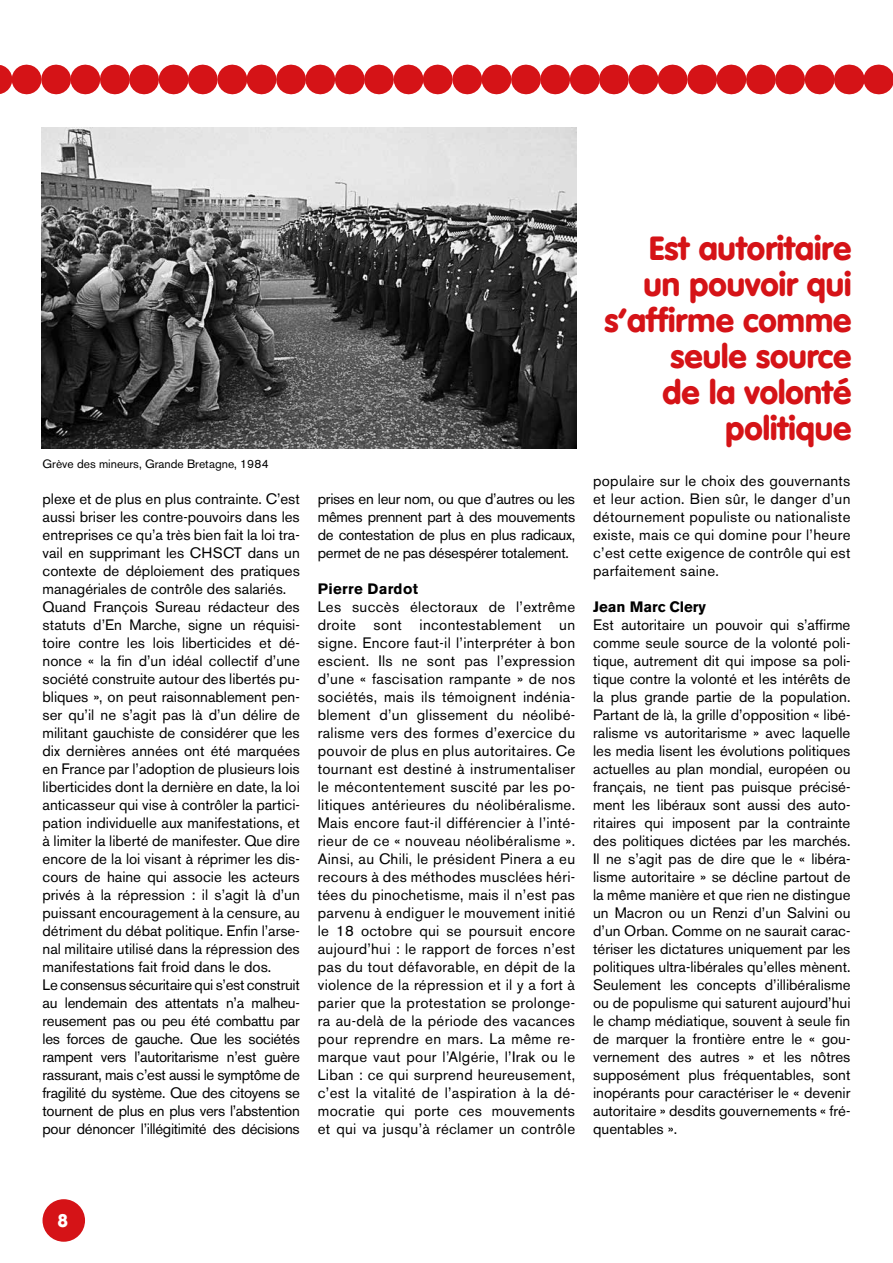
<style>
.page{position:relative;width:893px;height:1263px;background:#fff}
.page>*{position:absolute;margin:0;border:0;box-sizing:border-box;transform-origin:0 0}
.t1{font:900 33px/36px "VAG Rounded";color:#d51317;text-align:right}
.t2{font:900 18px "VAG Rounded";color:#fff}
.t3{font:15px/18px "Akzidenz Grotesk BE";color:#000;text-align:justify}
.t4{font:700 15px "Akzidenz Grotesk BE";letter-spacing:.01em;color:#000}
.t5{font:12px "Akzidenz Grotesk BE";color:#000}
</style>
<div class="page">
<div style="left:43px;top:1199px;width:42px;height:43px;background:#d51317;border-radius:50%"></div>
<svg style="left:878px;top:65px;width:1px;height:29px"></svg>
<svg style="left:849px;top:65px;width:1px;height:29px"></svg>
<svg style="left:0;top:65px;width:820px;height:29px"></svg>
<img style="left:41px;top:128px;width:535px;height:321px">
<p class="t5" style="left:43px;top:457px;width:228px">Grève des mineurs, Grande Bretagne, 1984</p>
<p class="t3" style="left:43px;top:490px;width:259px;text-align:left">plexe et de plus en plus contrainte. C’est aussi briser les contre-pouvoirs dans les entreprises ce qu’a très bien fait la loi tra&shy;vail en supprimant les CHSCT dans un contexte de déploiement des pratiques managériales de contrôle des salariés.<br>Quand François Sureau rédacteur des statuts d’En Marche, signe un réquisi&shy;toire contre les lois liberticides et dé&shy;nonce « la fin d’un idéal collectif d’une société construite autour des libertés pu&shy;bliques », on peut raisonnablement pen&shy;ser qu’il ne s’agit pas là d’un délire de militant gauchiste de considérer que les dix dernières années ont été marquées en France par l’adoption de plusieurs lois liberticides dont la dernière en date, la loi anticasseur qui vise à contrôler la partici&shy;pation individuelle aux manifestations, et à limiter la liberté de manifester. Que dire encore de la loi visant à réprimer les dis&shy;cours de haine qui associe les acteurs privés à la répression : il s’agit là d’un puissant encouragement à la censure, au détriment du débat politique. Enfin l’arse&shy;nal militaire utilisé dans la répression des manifestations fait froid dans le dos.<br>Le consensus sécuritaire qui s’est construit au lendemain des attentats n’a malheu&shy;reusement pas ou peu été combattu par les forces de gauche. Que les sociétés rampent vers l’autoritarisme n’est guère rassurant, mais c’est aussi le symptôme de fragilité du système. Que des citoyens se tournent de plus en plus vers l’abstention pour dénoncer l’illégitimité des décisions</p>
<p class="t3" style="left:318px;top:490px;width:259px">prises en leur nom, ou que d’autres ou les mêmes prennent part à des mouvements de contestation de plus en plus radicaux, permet de ne pas désespérer totalement.</p>
<p class="t4" style="left:318px;top:580px;width:102px">Pierre Dardot</p>
<p class="t3" style="left:318px;top:598px;width:259px">Les succès électoraux de l’extrême droite sont incontestablement un signe. Encore faut-il l’interpréter à bon escient. Ils ne sont pas l’expression d’une « fascisation rampante » de nos sociétés, mais ils témoignent indénia&shy;blement d’un glissement du néolibé&shy;ralisme vers des formes d’exercice du pouvoir de plus en plus autoritaires. Ce tournant est destiné à instrumentaliser le mécontentement suscité par les po&shy;litiques antérieures du néolibéralisme.<br>Mais encore faut-il différencier à l’inté&shy;rieur de ce « nouveau néolibéralisme ».<br>Ainsi, au Chili, le président Pinera a eu recours à des méthodes musclées héri&shy;tées du pinochetisme, mais il n’est pas parvenu à endiguer le mouvement initié le 18 octobre qui se poursuit encore aujourd’hui : le rapport de forces n’est pas du tout défavorable, en dépit de la violence de la répression et il y a fort à parier que la protestation se prolonge&shy;ra au-delà de la période des vacances pour reprendre en mars. La même re&shy;marque vaut pour l’Algérie, l’Irak ou le Liban : ce qui surprend heureusement, c’est la vitalité de l’aspiration à la dé&shy;mocratie qui porte ces mouvements et qui va jusqu’à réclamer un contrôle</p>
<h1 class="t1" style="left:604px;top:229px;width:248px">Est autoritaire un pouvoir qui s’affirme comme seule source<br>de la volonté politique</h1>
<p class="t3" style="left:593px;top:472px;width:259px">populaire sur le choix des gouvernants et leur action. Bien sûr, le danger d’un détournement populiste ou nationaliste existe, mais ce qui domine pour l’heure c’est cette exigence de contrôle qui est parfaitement saine.</p>
<p class="t4" style="left:593px;top:598px;width:114px">Jean Marc Clery</p>
<p class="t3" style="left:593px;top:616px;width:259px">Est autoritaire un pouvoir qui s’affirme comme seule source de la volonté poli&shy;tique, autrement dit qui impose sa poli&shy;tique contre la volonté et les intérêts de la plus grande partie de la population.<br>Partant de là, la grille d’opposition « libé&shy;ralisme vs autoritarisme » avec laquelle les media lisent les évolutions politiques actuelles au plan mondial, européen ou français, ne tient pas puisque précisé&shy;ment les libéraux sont aussi des auto&shy;ritaires qui imposent par la contrainte des politiques dictées par les marchés.<br>Il ne s’agit pas de dire que le « libéra&shy;lisme autoritaire » se décline partout de la même manière et que rien ne distingue un Macron ou un Renzi d’un Salvini ou d’un Orban. Comme on ne saurait carac&shy;tériser les dictatures uniquement par les politiques ultra-libérales qu’elles mènent.<br>Seulement les concepts d’illibéralisme ou de populisme qui saturent aujourd’hui le champ médiatique, souvent à seule fin de marquer la frontière entre le « gou&shy;vernement des autres » et les nôtres supposément plus fréquentables, sont inopérants pour caractériser le « devenir autoritaire » desdits gouvernements « fré&shy;quentables ».</p>
<p class="t2" style="left:58px;top:1210px;width:12px">8</p>
</div>
